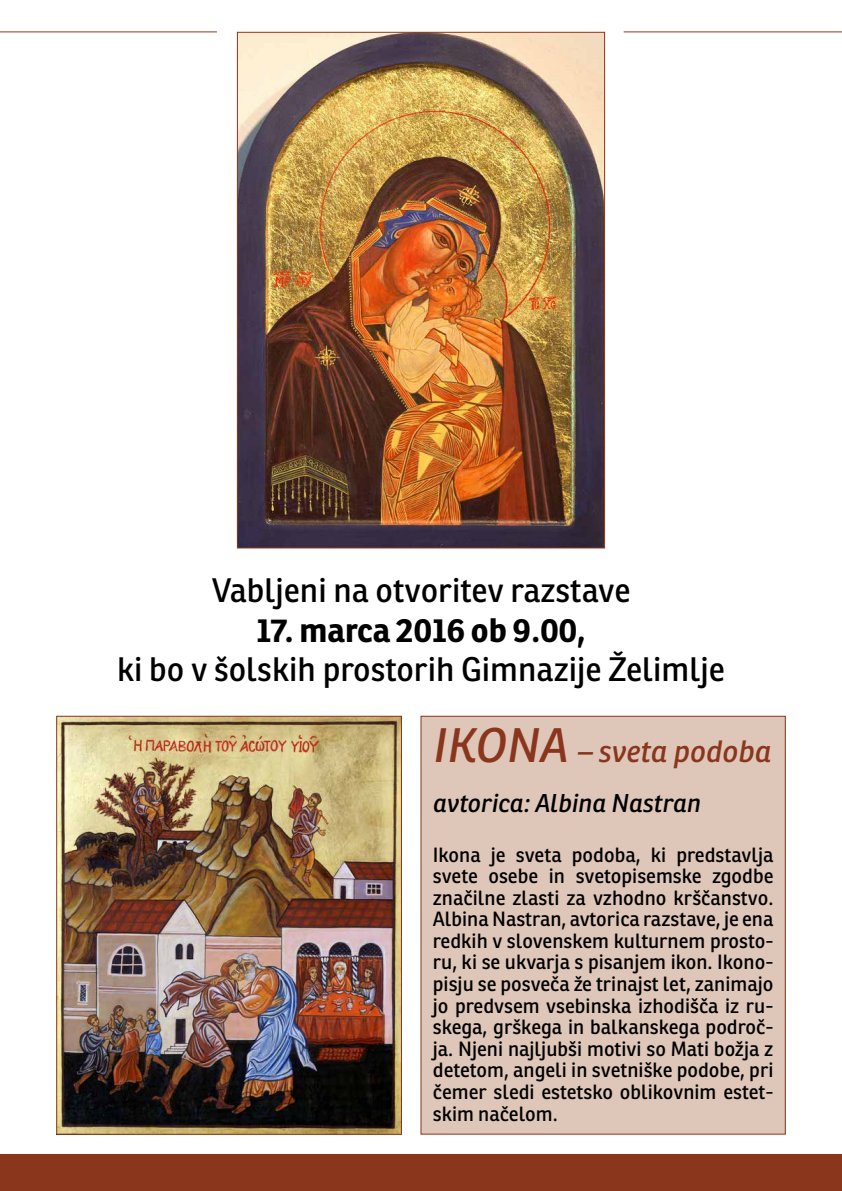
<style>
.page{position:relative;width:842px;height:1191px;background:#fff}
.page>*{position:absolute;margin:0;border:0;box-sizing:border-box;transform-origin:0 0}
.t1{font:33px "Ronnia";color:#000}
.t2{font:700 33px "Ronnia";color:#000}
.t3{font:italic 30px "Ronnia";color:#8a361d}
.t4{font:italic 25px "Ronnia";color:#000}
.t5{font:20px/21.6px "Ronnia";color:#000;text-align:justify}
.s1{font-size:47px}
</style>
<div class="page">
<div style="left:421px;top:716px;width:364px;height:418px;background:#dec6b8"></div>
<div style="left:420px;top:715px;width:366px;height:419px;border:1px solid #8a361d"></div>
<img style="left:239px;top:34px;width:364px;height:512px">
<img style="left:58px;top:717px;width:342px;height:415px">
<div style="left:56px;top:715px;width:346px;height:419px;border:1px solid #8a361d"></div>
<div style="left:0;top:1154px;width:842px;height:37px;background:#8a361d"></div>
<hr style="left:0;top:31px;width:217px;height:1px;background:#8a361d">
<hr style="left:624px;top:31px;width:218px;height:1px;background:#8a361d">
<h1 class="t1" style="left:211px;top:570px;width:421px">Vabljeni na otvoritev razstave</h1>
<h1 class="t2" style="left:256px;top:609px;width:331px">17. marca 2016 ob 9.00,</h1>
<h1 class="t1" style="left:117px;top:649px;width:609px">ki bo v šolskih prostorih Gimnazije Želimlje</h1>
<h2 class="t3" style="left:433px;top:732px;width:340px"><span class="s1">IKONA</span> – sveta podoba</h2>
<p class="t4" style="left:433px;top:787px;width:269px">avtorica: Albina Nastran</p>
<p class="t5" style="left:433px;top:843px;width:342px">Ikona je sveta podoba, ki predstavlja svete osebe in svetopisemske zgodbe značilne zlasti za vzhodno krščanstvo.<br>Albina Nastran, avtorica razstave, je ena redkih v slovenskem kulturnem prosto&shy;ru, ki se ukvarja s pisanjem ikon. Ikono&shy;pisju se posveča že trinajst let, zanimajo jo predvsem vsebinska izhodišča iz ru&shy;skega, grškega in balkanskega področ&shy;ja. Njeni najljubši motivi so Mati božja z detetom, angeli in svetniške podobe, pri čemer sledi estetsko oblikovnim estet&shy;skim načelom.</p>
</div>
